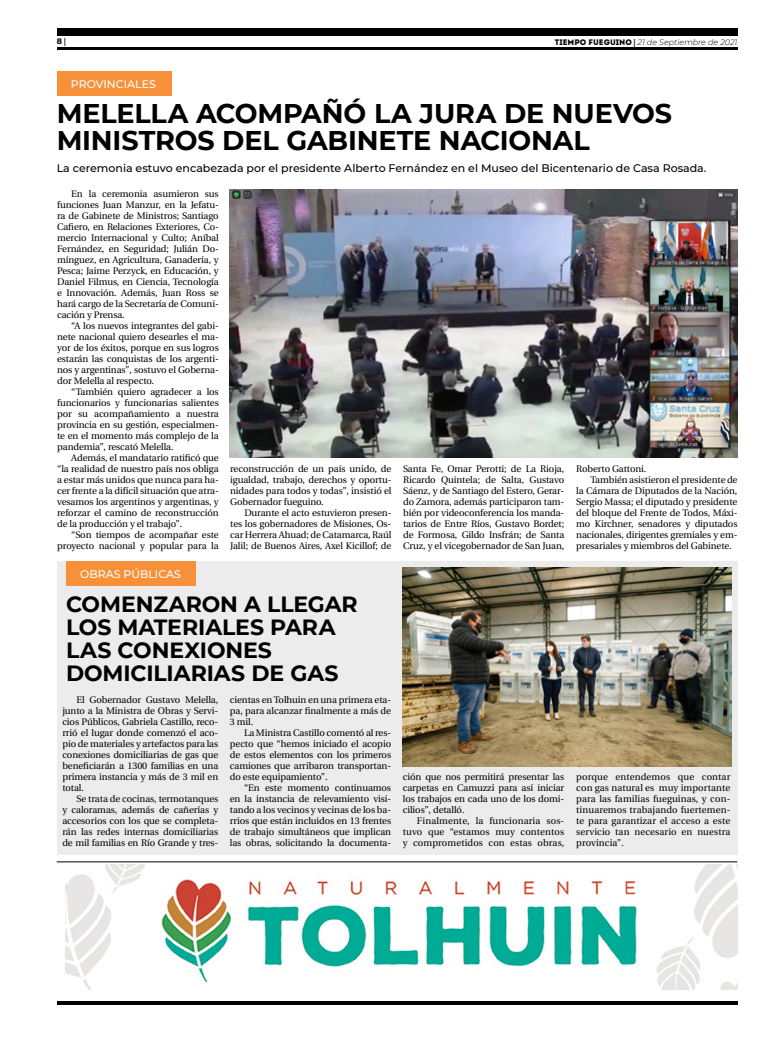
<style>
.page{position:relative;width:780px;height:1049px;background:#fff}
.page>*{position:absolute;margin:0;border:0;box-sizing:border-box;transform-origin:0 0}
.t1{font:700 27px/27px "Montserrat";letter-spacing:-.005em;color:#000}
.t2{font:700 22px/23px "Montserrat";letter-spacing:-.005em;color:#000}
.t3{font:500 11px "Montserrat";color:#000}
.t4{font:500 11px "Montserrat";color:#fff}
.t5{font:9.5px/11px "Utopia";letter-spacing:-.01em;color:#000;text-align:justify}
.t6{font:italic 300 8px "Montserrat";color:#000}
.t7{font:700 8px "Montserrat";color:#000}
.s1{font-family:"Utopia"}
.s2{font-family:"Intro";font-weight:400;font-style:normal}
.s3{font-family:"Utopia";font-weight:700;font-style:normal}
</style>
<div class="page">
<hr style="left:57px;top:48px;width:680px;height:2px;background:#000">
<div style="left:57px;top:28px;width:680px;height:7px;background:#000"></div>
<hr style="left:57px;top:1001px;width:680px;height:4px;background:#000">
<div style="left:57px;top:72px;width:114px;height:24px;background:#f79139"></div>
<img style="left:65px;top:865px;width:672px;height:124px">
<hr style="left:57px;top:861px;width:680px;height:1px;background:#000">
<div style="left:57px;top:561px;width:680px;height:294px;background:#ececed"></div>
<div style="left:66px;top:561px;width:130px;height:25px;background:#f79139"></div>
<img style="left:403px;top:567px;width:328px;height:200px">
<img style="left:230px;top:190px;width:507px;height:268px">
<p class="t7" style="left:57px;top:35px;width:11px">8 <span class="s1">|</span></p>
<p class="t6" style="left:555px;top:36px;width:184px"><span class="s2">TIEMPO FUEGUINO</span> <span class="s3">|</span> 21 de Septiembre de 2021</p>
<p class="t4" style="left:71px;top:76px;width:86px">PROVINCIALES</p>
<h1 class="t1" style="left:57px;top:99px;width:617px">MELELLA ACOMPAÑÓ LA JURA DE NUEVOS<br>MINISTROS DEL GABINETE NACIONAL</h1>
<p class="t3" style="left:57px;top:160px;width:651px">La ceremonia estuvo encabezada por el presidente Alberto Fernández en el Museo del Bicentenario de Casa Rosada.</p>
<p class="t5" style="left:57px;top:189px;width:163px;text-indent:14px">En la ceremonia asumieron sus funciones Juan Manzur, en la Jefatu&shy;ra de Gabinete de Ministros; Santiago Cafiero, en Relaciones Exteriores, Co&shy;mercio Internacional y Culto; Aníbal Fernández, en Seguridad; Julián Do&shy;mínguez, en Agricultura, Ganadería, y Pesca; Jaime Perzyck, en Educación, y Daniel Filmus, en Ciencia, Tecnología e Innovación. Además, Juan Ross se hará cargo de la Secretaría de Comuni&shy;cación y Prensa.</p>
<p class="t5" style="left:57px;top:321px;width:163px;text-indent:14px">“A los nuevos integrantes del gabi&shy;nete nacional quiero desearles el ma&shy;yor de los éxitos, porque en sus logros estarán las conquistas de los argenti&shy;nos y argentinas”, sostuvo el Goberna&shy;dor Melella al respecto.</p>
<p class="t5" style="left:57px;top:387px;width:163px;text-indent:14px">“También quiero agradecer a los funcionarios y funcionarias salientes por su acompañamiento a nuestra provincia en su gestión, especialmen&shy;te en el momento más complejo de la pandemia”, rescató Melella.</p>
<p class="t5" style="left:57px;top:453px;width:163px;text-indent:14px">Además, el mandatario ratificó que “la realidad de nuestro país nos obliga a estar más unidos que nunca para ha&shy;cer frente a la difícil situación que atra&shy;vesamos los argentinos y argentinas, y reforzar el camino de reconstrucción de la producción y el trabajo”.</p>
<p class="t5" style="left:57px;top:530px;width:163px;text-align:right">“Son tiempos de acompañar este proyecto nacional y popular para la</p>
<p class="t4" style="left:80px;top:566px;width:102px">OBRAS PÚBLICAS</p>
<p class="t5" style="left:230px;top:464px;width:163px">reconstrucción de un país unido, de igualdad, trabajo, derechos y oportu&shy;nidades para todos y todas”, insistió el Gobernador fueguino.</p>
<p class="t5" style="left:230px;top:508px;width:163px;text-indent:14px">Durante el acto estuvieron presen&shy;tes los gobernadores de Misiones, Os&shy;car Herrera Ahuad; de Catamarca, Raúl Jalil; de Buenos Aires, Axel Kicillof; de</p>
<h2 class="t2" style="left:66px;top:592px;width:293px">COMENZARON A LLEGAR<br>LOS MATERIALES PARA<br>LAS CONEXIONES<br>DOMICILIARIAS DE GAS</h2>
<p class="t5" style="left:62px;top:695px;width:157px;text-indent:14px">El Gobernador Gustavo Melella, junto a la Ministra de Obras y Servi&shy;cios Públicos, Gabriela Castillo, reco&shy;rrió el lugar donde comenzó el aco&shy;pio de materiales y artefactos para las conexiones domiciliarias de gas que beneficiarán a 1300 familias en una primera instancia y más de 3 mil en total.</p>
<p class="t5" style="left:62px;top:794px;width:157px;text-indent:14px">Se trata de cocinas, termotanques y caloramas, además de cañerías y accesorios con los que se completa&shy;rán las redes internas domiciliarias de mil familias en Río Grande y tres-</p>
<p class="t5" style="left:230px;top:695px;width:163px">cientas en Tolhuin en una primera eta&shy;pa, para alcanzar finalmente a más de 3 mil.</p>
<p class="t5" style="left:230px;top:728px;width:163px;text-indent:14px">La Ministra Castillo comentó al res&shy;pecto que “hemos iniciado el acopio de estos elementos con los primeros camiones que arribaron transportan&shy;do este equipamiento”.</p>
<p class="t5" style="left:230px;top:783px;width:163px;text-indent:14px">“En este momento continuamos en la instancia de relevamiento visi&shy;tando a los vecinos y vecinas de los ba&shy;rrios que están incluidos en 13 frentes de trabajo simultáneos que implican las obras, solicitando la documenta-</p>
<p class="t5" style="left:403px;top:464px;width:163px">Santa Fe, Omar Perotti; de La Rioja, Ricardo Quintela; de Salta, Gustavo Sáenz, y de Santiago del Estero, Gerar&shy;do Zamora, además participaron tam&shy;bién por videoconferencia los manda&shy;tarios de Entre Ríos, Gustavo Bordet; de Formosa, Gildo Insfrán; de Santa Cruz, y el vicegobernador de San Juan,</p>
<p class="t5" style="left:576px;top:464px;width:72px">Roberto Gattoni.</p>
<p class="t5" style="left:590px;top:475px;width:148px">También asistieron el presidente de</p>
<p class="t5" style="left:576px;top:486px;width:163px">la Cámara de Diputados de la Nación,</p>
<p class="t5" style="left:576px;top:497px;width:163px">Sergio Massa; el diputado y presidente</p>
<p class="t5" style="left:576px;top:508px;width:163px">del bloque del Frente de Todos, Máxi-</p>
<p class="t5" style="left:576px;top:519px;width:163px">mo Kirchner, senadores y diputados</p>
<p class="t5" style="left:576px;top:530px;width:163px">nacionales, dirigentes gremiales y em-</p>
<p class="t5" style="left:576px;top:541px;width:157px">presariales y miembros del Gabinete.</p>
<p class="t5" style="left:403px;top:772px;width:163px">ción que nos permitirá presentar las carpetas en Camuzzi para así iniciar los trabajos en cada uno de los domi&shy;cilios”, detalló.</p>
<p class="t5" style="left:403px;top:816px;width:163px;text-indent:14px">Finalmente, la funcionaria sos&shy;tuvo que “estamos muy contentos y comprometidos con estas obras,</p>
<p class="t5" style="left:576px;top:772px;width:156px">porque entendemos que contar con gas natural es muy importante para las familias fueguinas, y con&shy;tinuaremos trabajando fuertemen&shy;te para garantizar el acceso a este servicio tan necesario en nuestra provincia”.</p>
</div>
